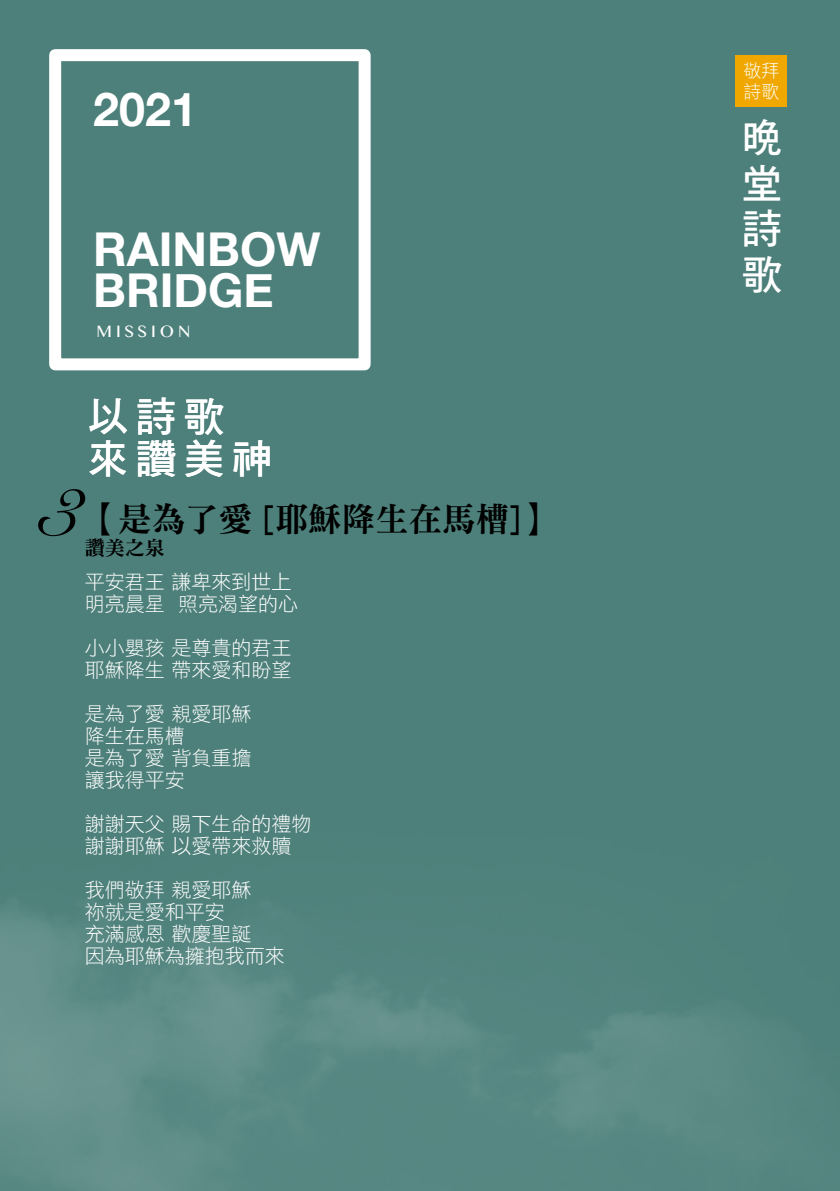
<style>
.page{position:relative;width:840px;height:1191px;background:#fff}
.page>*{position:absolute;margin:0;border:0;box-sizing:border-box;transform-origin:0 0}
.t1{font:86.2px "Snell Roundhand";color:#000}
.t2{font:700 46.6px/41px "Helvetica Neue";color:#fff}
.t3{font:40.6px/45.4px "DF Hei Std W7";letter-spacing:.18em;color:#fff;text-align:justify}
.t4{font:33.4px "DF Ming Std W9";color:#000}
.t5{font:20px/22px "DF Hei Std W3";color:#fff}
.t6{font:20px "DF Ming Std W9";color:#000}
.t7{font:18px/21px "DF Hei Std W3";color:#fff}
.t8{font:16.6px "Gurmukhi MN";letter-spacing:.24em;color:#fff}
</style>
<div class="page">
<div style="left:0;top:0;width:839px;height:1191px;background:#4d807a"></div>
<img style="left:0;top:901px;width:799px;height:290px">
<div style="left:735px;top:55px;width:51px;height:51px;background:#f0a800"></div>
<div style="left:49px;top:49px;width:321px;height:321px;border:12px solid #fff"></div>
<h2 class="t2" style="left:93px;top:90px;width:105px">2021</h2>
<h2 class="t2" style="left:93px;top:230px;width:228px">RAINBOW<br>BRIDGE</h2>
<p class="t8" style="left:96px;top:322px;width:95px">MISSION</p>
<h3 class="t3" style="left:88px;top:395px;width:186px;line-height:42px">以詩歌來讚美神</h3>
<h1 class="t1" style="left:34px;top:439px;width:45px">3</h1>
<h3 class="t4" style="left:85px;top:501px;width:470px">【是為了愛 [耶穌降生在馬槽]】</h3>
<p class="t6" style="left:85px;top:537px;width:81px">讚美之泉</p>
<p class="t5" style="left:85px;top:570px;width:215px">平安君王 謙卑來到世上明亮晨星 照亮渴望的心</p>
<p class="t5" style="left:85px;top:636px;width:208px">小小嬰孩 是尊貴的君王耶穌降生 帶來愛和盼望</p>
<p class="t5" style="left:85px;top:702px;width:168px">是為了愛 親愛耶穌降生在馬槽<br>是為了愛 背負重擔讓我得平安</p>
<p class="t5" style="left:85px;top:812px;width:228px">謝謝天父 賜下生命的禮物謝謝耶穌 以愛帶來救贖</p>
<p class="t5" style="left:85px;top:878px;width:201px">我們敬拜 親愛耶穌<br>祢就是愛和平安<br>充滿感恩 歡慶聖誕<br>因為耶穌為擁抱我而來</p>
<p class="t7" style="left:743px;top:60px;width:37px">敬拜詩歌</p>
<h3 class="t3" style="left:741px;top:114px;width:41px">晚堂詩歌</h3>
</div>
